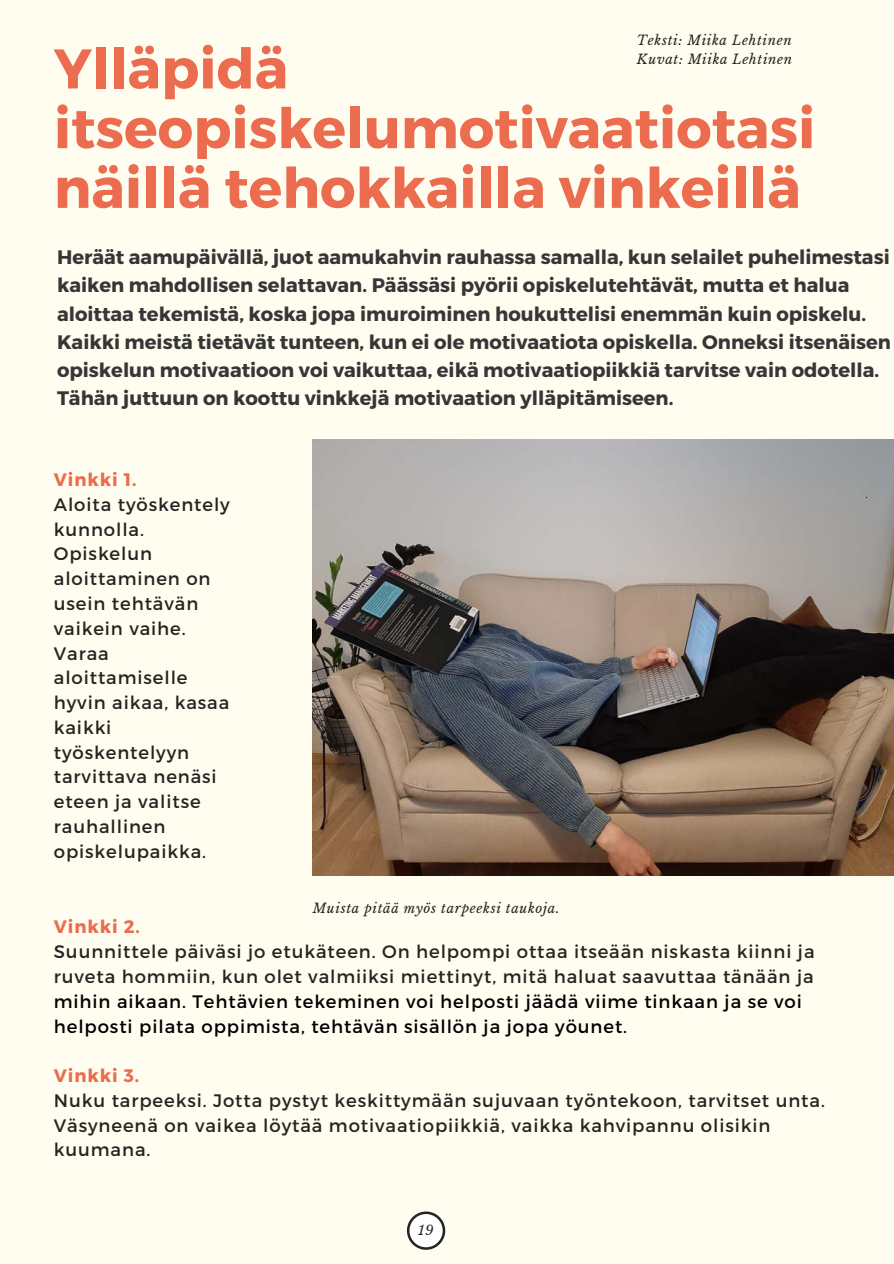
<style>
.page{position:relative;width:894px;height:1264px;background:#fff}
.page>*{position:absolute;margin:0;border:0;box-sizing:border-box;transform-origin:0 0}
.t1{font:700 55.65px/59.7px "Montserrat";color:#eb6c4e}
.t2{font:700 19.5px/28.2px "Montserrat";color:#363636}
.t3{font:18px/24.8px "Montserrat";letter-spacing:.05em;color:#242422}
.t4{font:18px/24.8px "Montserrat";letter-spacing:.05em;color:#000}
.t5{font:700 18px "Montserrat";letter-spacing:.05em;color:#eb6c4e}
.t6{font:italic 13.2px/18px "Libre Baskerville";letter-spacing:.05em;color:#242422}
</style>
<div class="page">
<div style="left:0;top:0;width:893px;height:1263px;background:#fffdf0"></div>
<img style="left:313px;top:440px;width:580px;height:435px">
<svg style="left:407px;top:1211px;width:38px;height:38px"></svg>
<p class="t6" style="left:636px;top:32px;width:157px">Teksti: Miika Lehtinen<br>Kuvat: Miika Lehtinen</p>
<h1 class="t1" style="left:54px;top:36px;width:762px">Ylläpidä itseopiskelumotivaatiotasi näillä tehokkailla vinkeillä</h1>
<p class="t2" style="left:57px;top:242px;width:835px">Heräät aamupäivällä, juot aamukahvin rauhassa samalla, kun selailet puhelimestasi kaiken mahdollisen selattavan. Päässäsi pyörii opiskelutehtävät, mutta et halua aloittaa tekemistä, koska jopa imuroiminen houkuttelisi enemmän kuin opiskelu.<br>Kaikki meistä tietävät tunteen, kun ei ole motivaatiota opiskella. Onneksi itsenäisen opiskelun motivaatioon voi vaikuttaa, eikä motivaatiopiikkiä tarvitse vain odotella.<br>Tähän juttuun on koottu vinkkejä motivaation ylläpitämiseen.</p>
<p class="t5" style="left:54px;top:468px;width:84px">Vinkki 1.</p>
<p class="t3" style="left:54px;top:491px;width:177px">Aloita työskentely kunnolla.<br>Opiskelun aloittaminen on usein tehtävän vaikein vaihe.<br>Varaa aloittamiselle hyvin aikaa, kasaa kaikki työskentelyyn tarvittava nenäsi eteen ja valitse rauhallinen opiskelupaikka.</p>
<p class="t6" style="left:313px;top:899px;width:248px">Muista pitää myös tarpeeksi taukoja.</p>
<p class="t5" style="left:54px;top:915px;width:87px">Vinkki 2.</p>
<p class="t3" style="left:54px;top:938px;width:762px">Suunnittele päiväsi jo etukäteen. On helpompi ottaa itseään niskasta kiinni ja ruveta hommiin, kun olet valmiiksi miettinyt, mitä haluat saavuttaa tänään ja</p>
<p class="t4" style="left:54px;top:988px;width:749px">mihin aikaan. Tehtävien tekeminen voi helposti jäädä viime tinkaan ja se voi helposti pilata oppimista, tehtävän sisällön ja jopa yöunet.</p>
<p class="t5" style="left:54px;top:1063px;width:87px">Vinkki 3.</p>
<p class="t3" style="left:54px;top:1087px;width:772px">Nuku tarpeeksi. Jotta pystyt keskittymään sujuvaan työntekoon, tarvitset unta.<br>Väsyneenä on vaikea löytää motivaatiopiikkiä, vaikka kahvipannu olisikin kuumana.</p>
<p class="t6" style="left:418px;top:1221px;width:17px">19</p>
</div>
